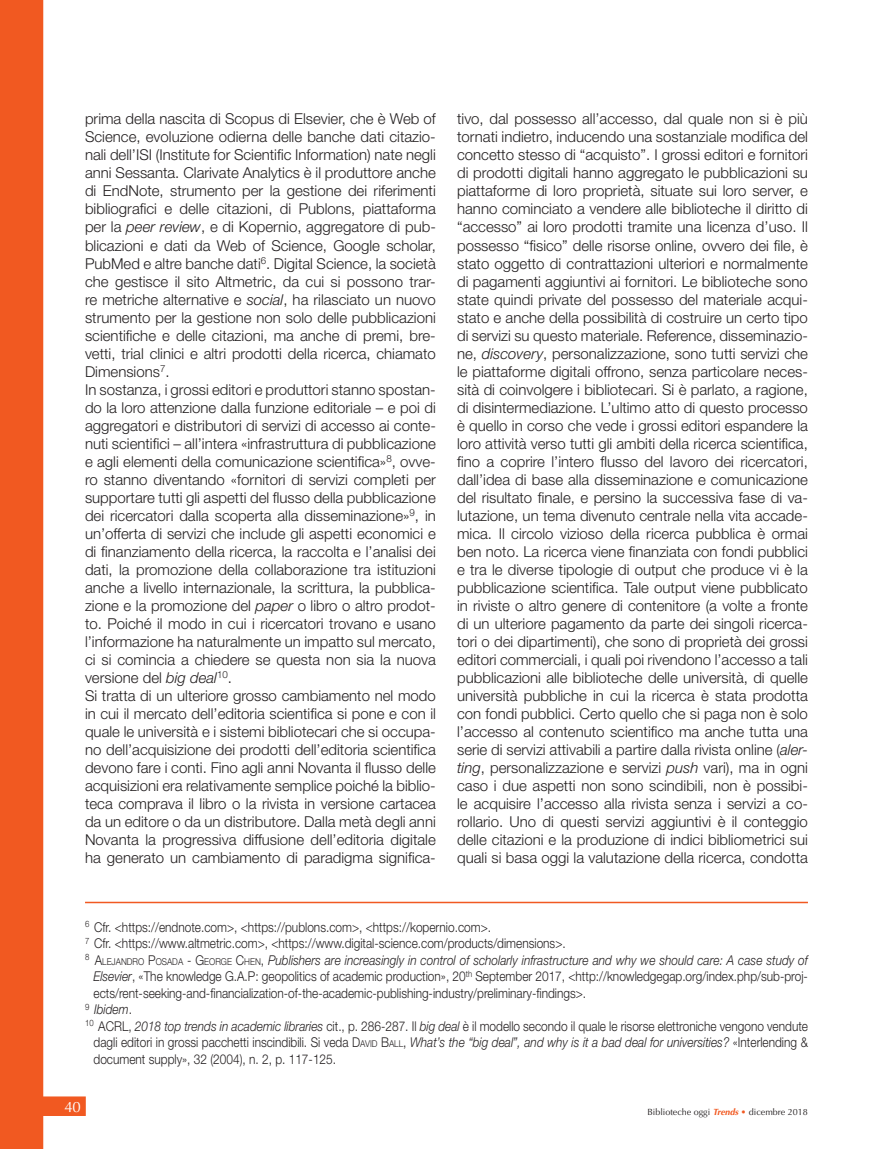
<style>
.page{position:relative;width:893px;height:1149px;background:#fff}
.page>*{position:absolute;margin:0;border:0;box-sizing:border-box;transform-origin:0 0}
.t1{font:300 15px/18px "Helvetica Neue LT Std";color:#231f20}
.t2{font:15px "Optima";color:#fff}
.t3{font:300 13.5px "Helvetica Neue LT Std";color:#231f20;scale:.88 1}
.t4{font:italic 300 13.5px "Helvetica Neue LT Std";color:#231f20;scale:.88 1}
.t5{font:9px "Optima";color:#231f20}
.s1{font-style:italic}
.s2{font-style:normal}
.s3{font-style:normal;font-size:9.45px}
.s4{font-style:inherit}
.s5{font-size:9.45px}
.s6{font-weight:700;font-style:italic;color:#f15921}
.s7{color:#f15921}
</style>
<div class="page">
<svg style="left:43px;top:1096px;width:43px;height:19px"></svg>
<div style="left:0;top:0;width:43px;height:1148px;background:#f15921"></div>
<hr style="left:85px;top:901px;width:723px;height:1px;background:#f15921">
<p class="t1" style="left:85px;top:110px;width:352px">prima della nascita di Scopus di Elsevier, che è Web of Science, evoluzione odierna delle banche dati citazio&shy;nali dell’ISI (Institute for Scientific Information) nate negli anni Sessanta. Clarivate Analytics è il produttore anche di EndNote, strumento per la gestione dei riferimenti bibliografici e delle citazioni, di Publons, piattaforma per la <span class="s1">peer review</span>, e di Kopernio, aggregatore di pub&shy;blicazioni e dati da Web of Science, Google scholar, PubMed e altre banche dati<sup>6</sup>. Digital Science, la società che gestisce il sito Altmetric, da cui si possono trar&shy;re metriche alternative e <span class="s1">social</span>, ha rilasciato un nuovo strumento per la gestione non solo delle pubblicazioni scientifiche e delle citazioni, ma anche di premi, bre&shy;vetti, trial clinici e altri prodotti della ricerca, chiamato Dimensions<sup>7</sup>.<br>In sostanza, i grossi editori e produttori stanno spostan&shy;do la loro attenzione dalla funzione editoriale – e poi di aggregatori e distributori di servizi di accesso ai conte&shy;nuti scientifici – all’intera «infrastruttura di pubblicazione e agli elementi della comunicazione scientifica»<sup>8</sup>, ovve&shy;ro stanno diventando «fornitori di servizi completi per supportare tutti gli aspetti del flusso della pubblicazione dei ricercatori dalla scoperta alla disseminazione»<sup>9</sup>, in un’offerta di servizi che include gli aspetti economici e di finanziamento della ricerca, la raccolta e l’analisi dei dati, la promozione della collaborazione tra istituzioni anche a livello internazionale, la scrittura, la pubblica&shy;zione e la promozione del <span class="s1">paper</span> o libro o altro prodot&shy;to. Poiché il modo in cui i ricercatori trovano e usano l’informazione ha naturalmente un impatto sul mercato, ci si comincia a chiedere se questa non sia la nuova versione del <span class="s1">big deal</span><sup>10</sup>.<br>Si tratta di un ulteriore grosso cambiamento nel modo in cui il mercato dell’editoria scientifica si pone e con il quale le università e i sistemi bibliotecari che si occupa&shy;no dell’acquisizione dei prodotti dell’editoria scientifica devono fare i conti. Fino agli anni Novanta il flusso delle acquisizioni era relativamente semplice poiché la biblio&shy;teca comprava il libro o la rivista in versione cartacea da un editore o da un distributore. Dalla metà degli anni Novanta la progressiva diffusione dell’editoria digitale ha generato un cambiamento di paradigma significa-</p>
<p class="t1" style="left:457px;top:110px;width:352px;text-align:justify">tivo, dal possesso all’accesso, dal quale non si è più tornati indietro, inducendo una sostanziale modifica del concetto stesso di “acquisto”. I grossi editori e fornitori di prodotti digitali hanno aggregato le pubblicazioni su piattaforme di loro proprietà, situate sui loro server, e hanno cominciato a vendere alle biblioteche il diritto di “accesso” ai loro prodotti tramite una licenza d’uso. Il possesso “fisico” delle risorse online, ovvero dei file, è stato oggetto di contrattazioni ulteriori e normalmente di pagamenti aggiuntivi ai fornitori. Le biblioteche sono state quindi private del possesso del materiale acqui&shy;stato e anche della possibilità di costruire un certo tipo di servizi su questo materiale. Reference, disseminazio&shy;ne, <span class="s1">discovery</span>, personalizzazione, sono tutti servizi che le piattaforme digitali offrono, senza particolare neces&shy;sità di coinvolgere i bibliotecari. Si è parlato, a ragione, di disintermediazione. L’ultimo atto di questo processo è quello in corso che vede i grossi editori espandere la loro attività verso tutti gli ambiti della ricerca scientifica, fino a coprire l’intero flusso del lavoro dei ricercatori, dall’idea di base alla disseminazione e comunicazione del risultato finale, e persino la successiva fase di va&shy;lutazione, un tema divenuto centrale nella vita accade&shy;mica. Il circolo vizioso della ricerca pubblica è ormai ben noto. La ricerca viene finanziata con fondi pubblici e tra le diverse tipologie di output che produce vi è la pubblicazione scientifica. Tale output viene pubblicato in riviste o altro genere di contenitore (a volte a fronte di un ulteriore pagamento da parte dei singoli ricerca&shy;tori o dei dipartimenti), che sono di proprietà dei grossi editori commerciali, i quali poi rivendono l’accesso a tali pubblicazioni alle biblioteche delle università, di quelle università pubbliche in cui la ricerca è stata prodotta con fondi pubblici. Certo quello che si paga non è solo l’accesso al contenuto scientifico ma anche tutta una serie di servizi attivabili a partire dalla rivista online (<span class="s1">aler&shy;ting</span>, personalizzazione e servizi <span class="s1">push</span> vari), ma in ogni caso i due aspetti non sono scindibili, non è possibi&shy;le acquisire l’accesso alla rivista senza i servizi a co&shy;rollario. Uno di questi servizi aggiuntivi è il conteggio delle citazioni e la produzione di indici bibliometrici sui quali si basa oggi la valutazione della ricerca, condotta</p>
<p class="t3" style="left:85px;top:918px;width:463px"><sup>6</sup> Cfr. &lt;https://endnote.com&gt;, &lt;https://publons.com&gt;, &lt;https://kopernio.com&gt;.</p>
<p class="t3" style="left:85px;top:934px;width:548px"><sup>7</sup> Cfr. &lt;https://www.altmetric.com&gt;, &lt;https://www.digital-science.com/products/dimensions&gt;.</p>
<p class="t4" style="left:85px;top:951px;width:823px"><sup>8</sup> <span class="s2">A</span><span class="s3">LEJANDRO</span> <span class="s2">P</span><span class="s3">OSADA</span> <span class="s2">- G</span><span class="s3">EORGE</span> <span class="s2">C</span><span class="s3">HEN</span><span class="s2">,</span> Publishers are increasingly in control of scholarly infrastructure and why we should care: A case study of</p>
<p class="t3" style="left:94px;top:967px;width:813px"><span class="s1">Elsevier</span>, «The knowledge G.A.P: geopolitics of academic production», 20<sup>th</sup> September 2017, &lt;http://knowledgegap.org/index.php/sub-proj-</p>
<p class="t3" style="left:94px;top:984px;width:561px">ects/rent-seeking-and-financialization-of-the-academic-publishing-industry/preliminary-findings&gt;.</p>
<p class="t4" style="left:85px;top:1001px;width:55px"><sup>9</sup> Ibidem<span class="s2">.</span></p>
<p class="t3" style="left:85px;top:1017px;width:823px"><sup>10</sup> <span class="s4">ACRL</span>, <span class="s1">2018 top trends in academic libraries</span> cit., p. 286-287. Il <span class="s1">big deal</span> è il modello secondo il quale le risorse elettroniche vengono vendute</p>
<p class="t3" style="left:94px;top:1033px;width:813px">dagli editori in grossi pacchetti inscindibili. Si veda <span class="s4">D</span><span class="s5">AVID</span> <span class="s4">B</span><span class="s5">ALL</span> , <span class="s1">What’s the “big deal”, and why is it a bad deal for universities?</span> «Interlending &amp;</p>
<p class="t3" style="left:94px;top:1050px;width:277px">document supply», 32 (2004), n. 2, p. 117-125.</p>
<p class="t2" style="left:65px;top:1097px;width:18px">40</p>
<p class="t5" style="left:647px;top:1106px;width:162px">Biblioteche oggi <span class="s6">Trends</span> <span class="s7">•</span> dicembre 2018</p>
</div>
